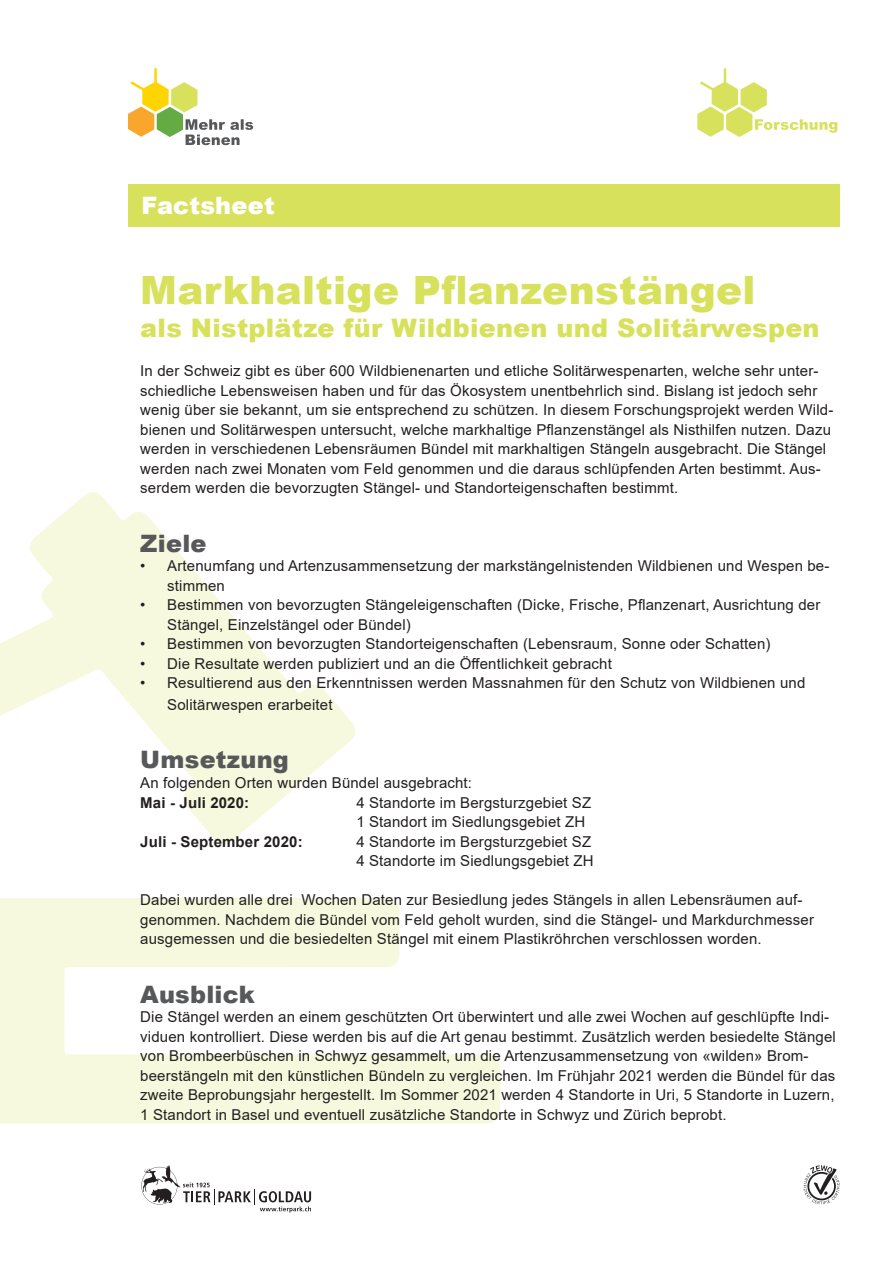
<style>
.page{position:relative;width:893px;height:1263px;background:#fff}
.page>*{position:absolute;margin:0;border:0;box-sizing:border-box;transform-origin:0 0}
.Titel{font:900 39px "Arial";letter-spacing:.01em;color:#d8e15b}
.Titel-2{font:900 25.5px "Arial";letter-spacing:.01em;color:#d8e15b}
.Titel-Text{font:900 24px "Arial";letter-spacing:.01em;color:#57585a}
.Titel-Text_Weiss{font:900 24px "Arial";letter-spacing:.01em;color:#fff}
.Lauftext{font:15px/19.5px "Arial";letter-spacing:.01em;color:#231f20}
.Lauftext-2{font:700 15px "Arial";letter-spacing:.01em;color:#231f20}
</style>
<div class="page">
<svg style="left:803px;top:1165px;width:37px;height:39px"></svg>
<svg style="left:141px;top:1165px;width:170px;height:47px"></svg>
<svg style="left:128px;top:68px;width:125px;height:77px"></svg>
<svg style="left:0;top:492px;width:500px;height:631px"></svg>
<div style="left:128px;top:184px;width:712px;height:43px;background:#d8e15b"></div>
<svg style="left:697px;top:68px;width:140px;height:69px"></svg>
<p class="Titel-Text_Weiss" style="left:141px;top:188px;width:135px">Factsheet</p>
<p class="Titel" style="left:140px;top:262px;width:617px">Markhaltige Pflanzenstängel</p>
<p class="Titel-2" style="left:140px;top:310px;width:681px">als Nistplätze für Wildbienen und Solitärwespen</p>
<p class="Lauftext" style="left:140px;top:361px;width:695px">In der Schweiz gibt es über 600 Wildbienenarten und etliche Solitärwespenarten, welche sehr unter&shy;schiedliche Lebensweisen haben und für das Ökosystem unentbehrlich sind. Bislang ist jedoch sehr wenig über sie bekannt, um sie entsprechend zu schützen. In diesem Forschungsprojekt werden Wild&shy;bienen und Solitärwespen untersucht, welche markhaltige Pflanzenstängel als Nisthilfen nutzen. Dazu werden in verschiedenen Lebensräumen Bündel mit markhaltigen Stängeln ausgebracht. Die Stängel werden nach zwei Monaten vom Feld genommen und die daraus schlüpfenden Arten bestimmt. Aus&shy;serdem werden die bevorzugten Stängel- und Standorteigenschaften bestimmt.</p>
<p class="Titel-Text" style="left:140px;top:526px;width:68px">Ziele</p>
<p class="Lauftext" style="left:167px;top:556px;width:664px;text-indent:-27px">• Artenumfang und Artenzusammensetzung der markstängelnistenden Wildbienen und Wespen be&shy;stimmen</p>
<p class="Lauftext" style="left:167px;top:595px;width:654px;text-indent:-27px">• Bestimmen von bevorzugten Stängeleigenschaften (Dicke, Frische, Pflanzenart, Ausrichtung der<br>Stängel, Einzelstängel oder Bündel)</p>
<p class="Lauftext" style="left:140px;top:634px;width:632px">• Bestimmen von bevorzugten Standorteigenschaften (Lebensraum, Sonne oder Schatten)</p>
<p class="Lauftext" style="left:140px;top:654px;width:473px">• Die Resultate werden publiziert und an die Öffentlichkeit gebracht</p>
<p class="Lauftext" style="left:167px;top:672px;width:640px;line-height:21.6px;text-indent:-27px">• Resultierend aus den Erkenntnissen werden Massnahmen für den Schutz von Wildbienen und<br>Solitärwespen erarbeitet</p>
<p class="Titel-Text" style="left:140px;top:742px;width:150px">Umsetzung</p>
<p class="Lauftext" style="left:140px;top:773px;width:333px">An folgenden Orten wurden Bündel ausgebracht:</p>
<p class="Lauftext-2" style="left:140px;top:792px;width:110px">Mai - Juli 2020:</p>
<p class="Lauftext" style="left:356px;top:792px;width:236px">4 Standorte im Bergsturzgebiet SZ</p>
<p class="Lauftext" style="left:356px;top:812px;width:230px">1 Standort im Siedlungsgebiet ZH</p>
<p class="Lauftext-2" style="left:140px;top:831px;width:164px">Juli - September 2020:</p>
<p class="Lauftext" style="left:356px;top:831px;width:236px">4 Standorte im Bergsturzgebiet SZ</p>
<p class="Lauftext" style="left:356px;top:851px;width:239px">4 Standorte im Siedlungsgebiet ZH</p>
<p class="Lauftext" style="left:140px;top:890px;width:675px">Dabei wurden alle drei Wochen Daten zur Besiedlung jedes Stängels in allen Lebensräumen auf&shy;genommen. Nachdem die Bündel vom Feld geholt wurden, sind die Stängel- und Markdurchmesser ausgemessen und die besiedelten Stängel mit einem Plastikröhrchen verschlossen worden.</p>
<p class="Titel-Text" style="left:140px;top:976px;width:116px">Ausblick</p>
<p class="Lauftext" style="left:140px;top:1007px;width:697px">Die Stängel werden an einem geschützten Ort überwintert und alle zwei Wochen auf geschlüpfte Indi&shy;viduen kontrolliert. Diese werden bis auf die Art genau bestimmt. Zusätzlich werden besiedelte Stängel von Brombeerbüschen in Schwyz gesammelt, um die Artenzusammensetzung von «wilden» Brom&shy;beerstängeln mit den künstlichen Bündeln zu vergleichen. Im Frühjahr 2021 werden die Bündel für das zweite Beprobungsjahr hergestellt. Im Sommer 2021 werden 4 Standorte in Uri, 5 Standorte in Luzern, 1 Standort in Basel und eventuell zusätzliche Standorte in Schwyz und Zürich beprobt.</p>
</div>
